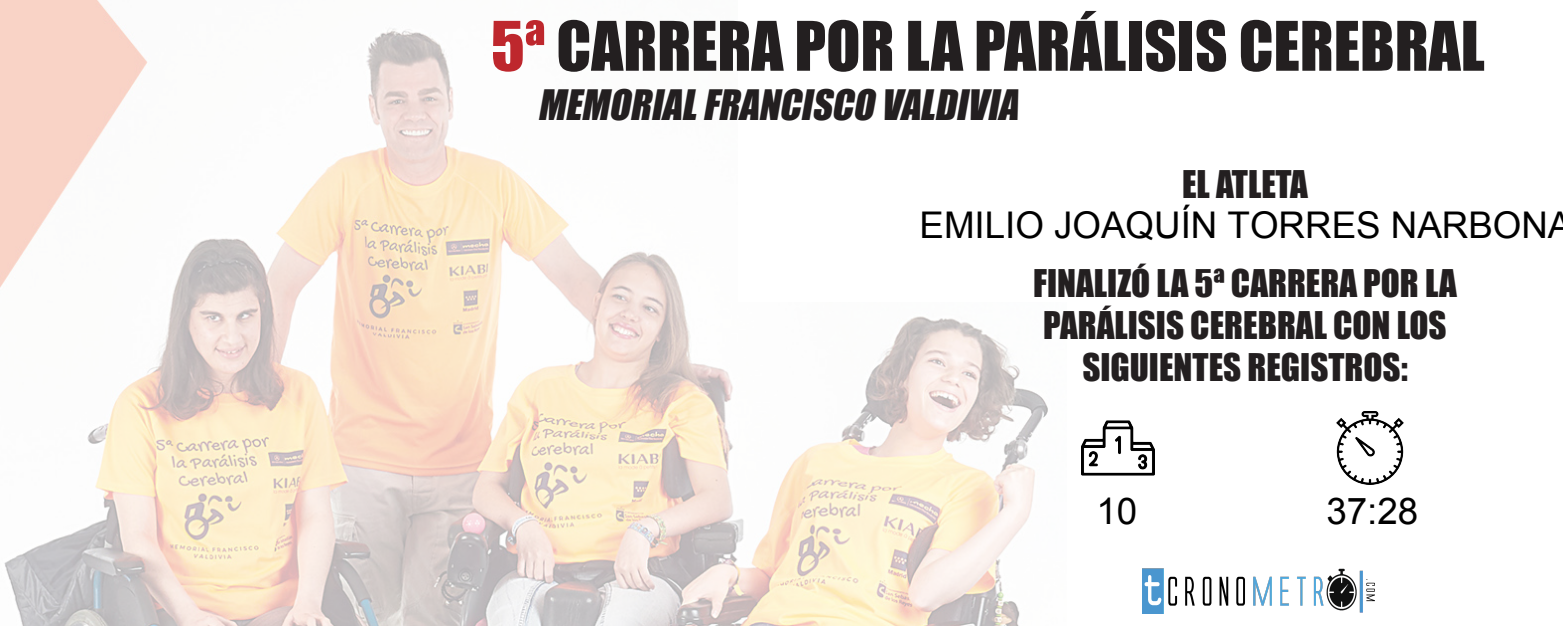
<style>
.page{position:relative;width:1563px;height:626px;background:#fff}
.page>*{position:absolute;margin:0;border:0;box-sizing:border-box;transform-origin:0 0}
.t1{font:63px "Impact";color:#231f20}
.t2{font:italic 38.5px "Impact";color:#231f20}
.t3{font:36.75px "Arial";color:#000}
.t4{font:35px/42px "Impact";color:#231f20;text-align:center}
.s1{color:#be272d}
</style>
<div class="page">
<img style="left:0;top:0;width:1048px;height:625px">
<div style="left:738px;top:0;width:825px;height:301px;background:#fff"></div>
<img style="left:1081px;top:420px;width:73px;height:56px">
<img style="left:1336px;top:411px;width:68px;height:73px">
<img style="left:1142px;top:568px;width:232px;height:44px">
<h1 class="t1" style="left:491px;top:-3px;width:995px"><span class="s1">5ª</span> CARRERA POR LA PARÁLISIS CEREBRAL</h1>
<p class="t2" style="left:537px;top:75px;width:492px">MEMORIALFRANCISCO VALDIVIA</p>
<p class="t4" style="left:1182px;top:162px;width:127px">EL ATLETA</p>
<p class="t3" style="left:919px;top:205px;width:654px">EMILIO JOAQUÍN TORRES NARBONA</p>
<p class="t4" style="left:1033px;top:261px;width:425px">FINALIZÓ LA 5ª CARRERA POR LA<br>PARÁLISIS CEREBRAL CON LOS<br>SIGUIENTES REGISTROS:</p>
<p class="t3" style="left:1096px;top:490px;width:42px">10</p>
<p class="t3" style="left:1326px;top:490px;width:93px">37:28</p>
</div>
